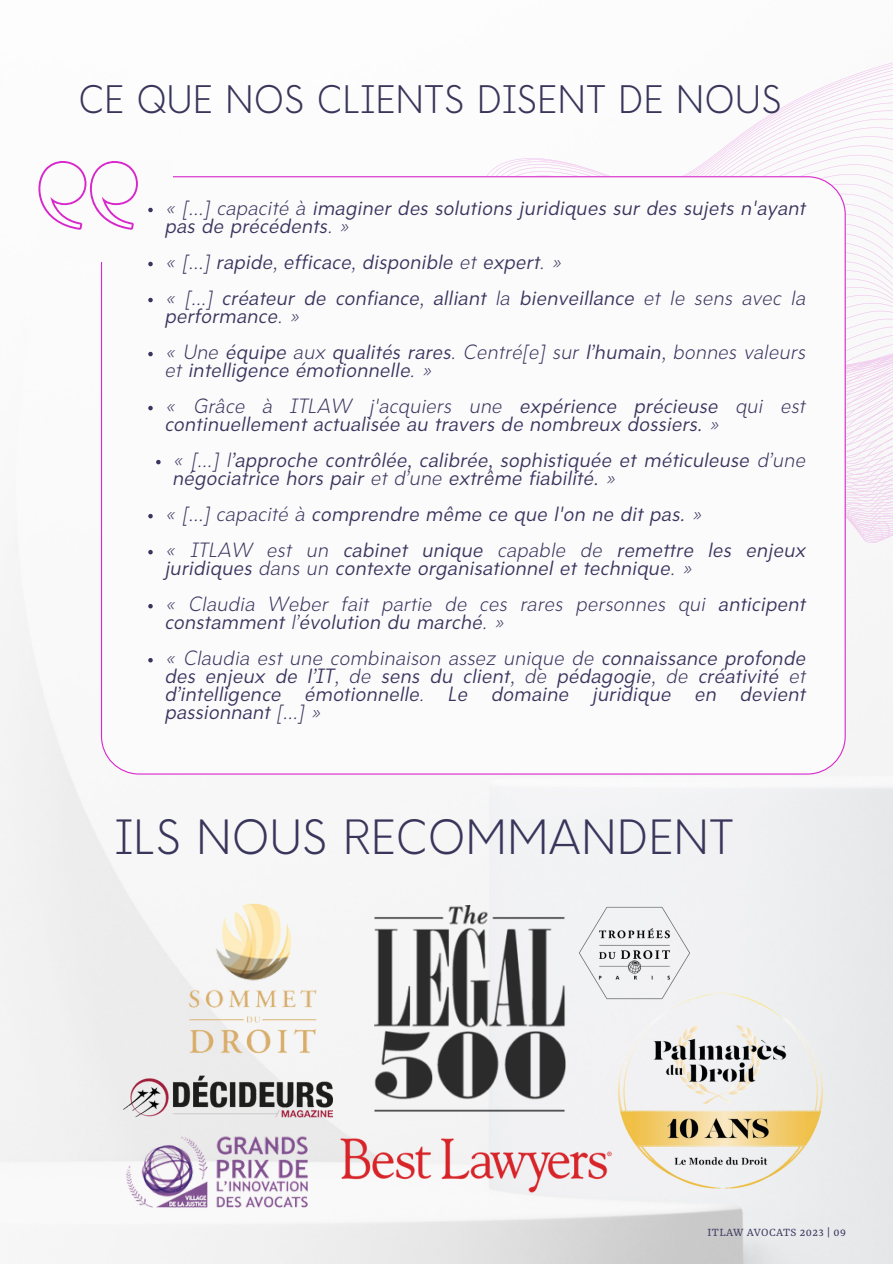
<style>
.page{position:relative;width:893px;height:1264px;background:#fff}
.page>*{position:absolute;margin:0;border:0;box-sizing:border-box;transform-origin:0 0}
.t1{font:300 46.05px "Amicale";color:#3a365b}
.t2{font:300 37.05px "Amicale";color:#3a365b}
.t3{font:italic 19.2px/36px "Amicale";color:#3b345e}
.t4{font:12.75px "Rasa";letter-spacing:.03em;color:#413b63}
.s1{font-weight:300}
</style>
<div class="page">
<img style="left:0;top:262px;width:892px;height:1001px">
<svg style="left:486px;top:62px;width:406px;height:481px"></svg>
<svg style="left:101px;top:176px;width:744px;height:598px"></svg>
<img style="left:124px;top:1048px;width:208px;height:96px">
<img style="left:573px;top:905px;width:122px;height:95px">
<img style="left:375px;top:905px;width:190px;height:200px">
<img style="left:113px;top:1127px;width:203px;height:87px">
<img style="left:607px;top:973px;width:226px;height:234px">
<svg style="left:148px;top:262px;width:5px;height:4px"></svg>
<svg style="left:148px;top:298px;width:5px;height:4px"></svg>
<svg style="left:148px;top:352px;width:5px;height:4px"></svg>
<svg style="left:148px;top:406px;width:5px;height:4px"></svg>
<svg style="left:156px;top:460px;width:5px;height:4px"></svg>
<svg style="left:148px;top:514px;width:5px;height:4px"></svg>
<svg style="left:148px;top:550px;width:5px;height:4px"></svg>
<svg style="left:148px;top:604px;width:5px;height:4px"></svg>
<svg style="left:148px;top:658px;width:5px;height:4px"></svg>
<div style="left:39px;top:161px;width:97px;height:100px;background:#fbfbfb"></div>
<div style="left:132px;top:161px;width:41px;height:21px;background:#fbfbfb"></div>
<svg style="left:38px;top:161px;width:115px;height:68px"></svg>
<img style="left:337px;top:1105px;width:276px;height:120px">
<img style="left:174px;top:898px;width:163px;height:162px">
<h2 class="t2" style="left:78px;top:86px;width:704px">CE QUE NOS CLIENTS DISENT DE NOUS</h2>
<p class="t3" style="left:165px;top:201px;width:642px;line-height:18px"><span class="s1">« [...] capacité à</span> imaginer des solutions juridiques sur des sujets n'ayant pas de précédents<span class="s1">. »</span></p>
<p class="t3" style="left:165px;top:246px;width:642px"><span class="s1">« [...]</span> rapide<span class="s1">,</span> efficace<span class="s1">,</span> disponible <span class="s1">et</span> expert<span class="s1">. »<br>« [...]</span> créateur de confiance<span class="s1">,</span> alliant <span class="s1">la</span> bienveillance <span class="s1">et le sens avec la</span></p>
<p class="t3" style="left:165px;top:300px;width:642px">performance<span class="s1">. »<br>« Une</span> équipe <span class="s1">aux</span> qualités rares<span class="s1">. Centré[e] sur</span> l’humain<span class="s1">, bonnes valeurs</span></p>
<p class="t3" style="left:165px;top:354px;width:642px"><span class="s1">et</span> intelligence émotionnelle<span class="s1">. »<br>« Grâce à ITLAW j'acquiers une</span> expérience précieuse <span class="s1">qui est</span></p>
<p class="t3" style="left:173px;top:408px;width:634px;text-indent:-8px">continuellement actualisée au travers de nombreux dossiers. <span class="s1">»<br>« [...] l</span>’approche contrôlée, calibrée, sophistiquée et méticuleuse <span class="s1">d’une</span></p>
<p class="t3" style="left:165px;top:462px;width:642px;text-indent:8px">négociatrice hors pair <span class="s1">et d’une</span> extrême fiabilité. <span class="s1">»<br>« [...] capacité à</span> comprendre même ce que l'on ne dit pas. <span class="s1">»<br>« ITLAW est un</span> cabinet unique <span class="s1">capable de</span> remettre les enjeux</p>
<p class="t3" style="left:165px;top:552px;width:642px">juridiques <span class="s1">dans un</span> contexte organisationnel et technique<span class="s1">. »<br>« Claudia Weber fait partie de ces rares personnes qui</span> anticipent</p>
<p class="t3" style="left:165px;top:606px;width:642px">constamment <span class="s1">l’</span>évolution du marché<span class="s1">. »<br>« Claudia est une combinaison assez unique de</span> connaissance profonde</p>
<p class="t3" style="left:165px;top:669px;width:642px;line-height:18px;text-align:justify">des enjeux de l’IT<span class="s1">, de</span> sens du client<span class="s1">, de</span> pédagogie<span class="s1">, de</span> créativité <span class="s1">et </span>d’intelligence émotionnelle<span class="s1">.</span> Le domaine juridique en devient passionnant <span class="s1">[...] »</span></p>
<h1 class="t1" style="left:115px;top:819px;width:620px">ILS NOUS RECOMMANDENT</h1>
<p class="t4" style="left:707px;top:1226px;width:140px">ITLAW AVOCATS 2023 | 09</p>
</div>
